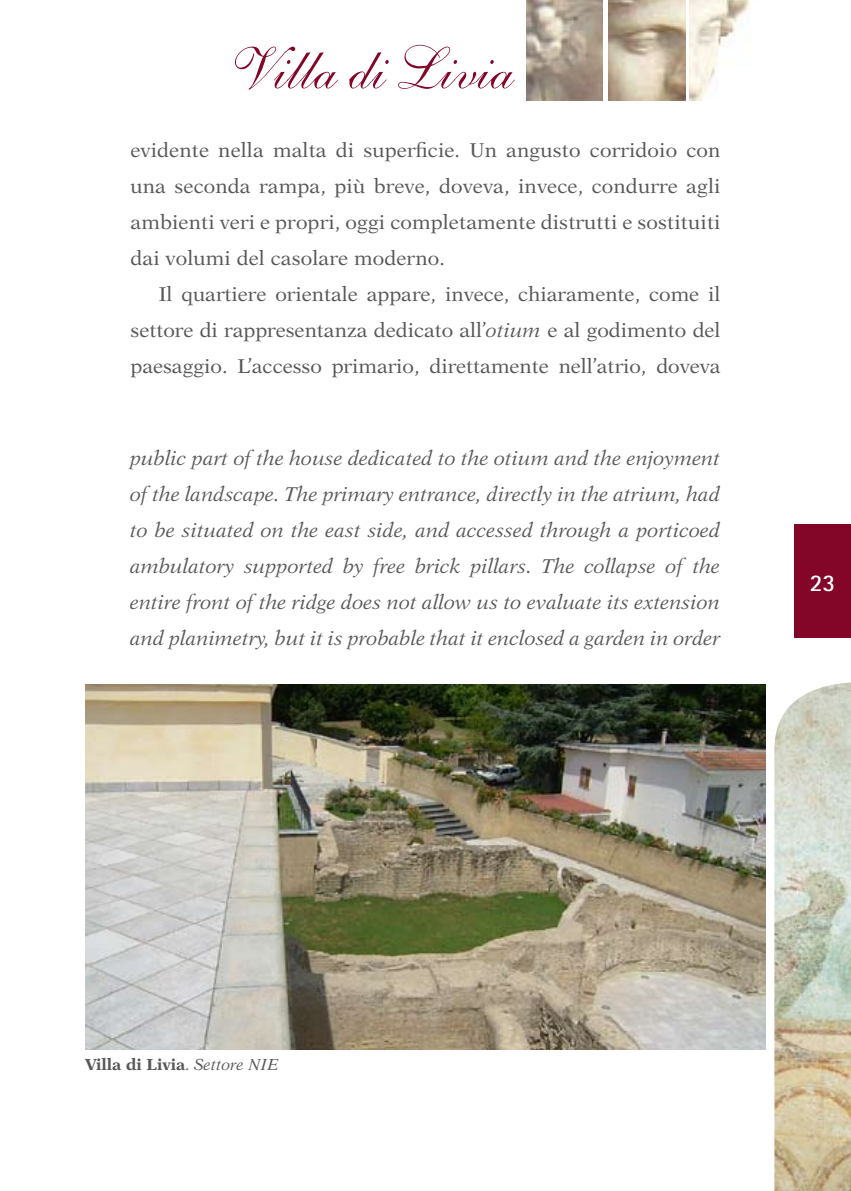
<style>
.page{position:relative;width:851px;height:1191px;background:#fff}
.page>*{position:absolute;margin:0;border:0;box-sizing:border-box;transform-origin:0 0}
.t1{font:60px "Shelley Allegro Script";color:#830628}
.t2{font:700 24px "Rotis Sans Serif";color:#fff}
.t3{font:20px/36px "New Aster";letter-spacing:.005em;color:#58585a;text-align:justify}
.t4{font:italic 20px/36px "New Aster";color:#58585a;text-align:justify}
.t5{font:700 16px "New Aster";color:#58585a}
.s1{font-style:italic}
.s2{font-weight:400}
.s3{font-weight:400;font-style:italic}
</style>
<div class="page">
<div style="left:794px;top:524px;width:56px;height:114px;background:#830628"></div>
<img style="left:774px;top:682px;width:76px;height:509px">
<img style="left:689px;top:0;width:62px;height:101px">
<img style="left:608px;top:0;width:77px;height:101px">
<img style="left:526px;top:0;width:76px;height:101px">
<img style="left:85px;top:684px;width:680px;height:365px">
<h1 class="t1" style="left:228px;top:33px;width:287px">Villa di Livia</h1>
<p class="t3" style="left:130px;top:132px;width:591px">evidente nella malta di superficie. Un angusto corridoio con una seconda rampa, più breve, doveva, invece, condurre agli ambienti veri e propri, oggi completamente distrutti e sostituiti dai volumi del casolare moderno.</p>
<p class="t3" style="left:130px;top:276px;width:591px;text-indent:28px">Il quartiere orientale appare, invece, chiaramente, come il settore di rappresentanza dedicato all’<span class="s1">otium</span> e al godimento del paesaggio. L’accesso primario, direttamente nell’atrio, doveva</p>
<p class="t4" style="left:130px;top:440px;width:591px">public part of the house dedicated to the otium and the enjoyment of the landscape. The primary entrance, directly in the atrium, had to be situated on the east side, and accessed through a porticoed ambulatory supported by free brick pillars. The collapse of the entire front of the ridge does not allow us to evaluate its extension and planimetry, but it is probable that it enclosed a garden in order</p>
<p class="t2" style="left:809px;top:567px;width:27px">23</p>
<p class="t5" style="left:85px;top:1054px;width:195px">Villa di Livia<span class="s2">.</span> <span class="s3">Settore NIE</span></p>
</div>
